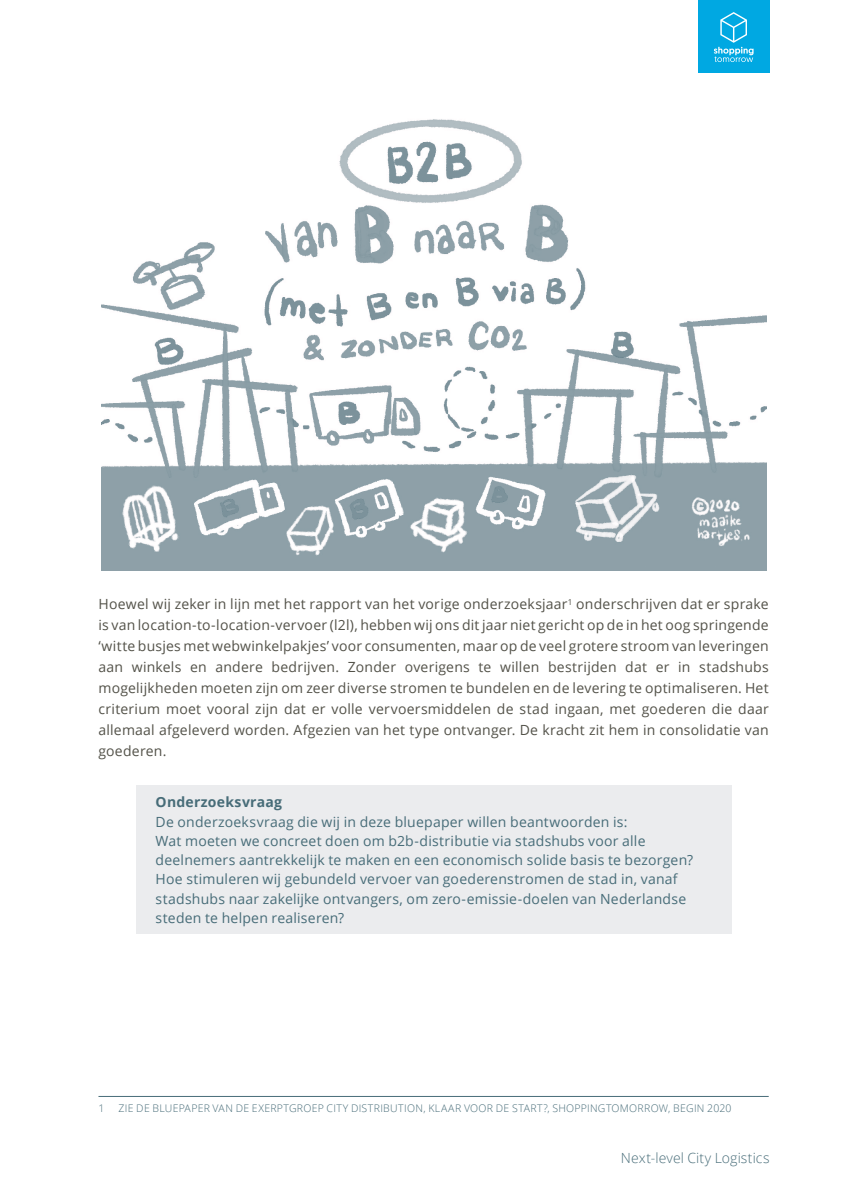
<style>
.page{position:relative;width:844px;height:1191px;background:#fff}
.page>*{position:absolute;margin:0;border:0;box-sizing:border-box;transform-origin:0 0}
._2020_Plat{font:14px/21px "Open Sans";letter-spacing:.015em;color:#535249;text-align:justify}
._2020_Kader_plat{font:14px/19.2px "Open Sans";letter-spacing:.015em;color:#476c78}
.t1{font:300 14px "Open Sans";letter-spacing:.01em;color:#476c78}
._2020_Kader_kopje{font:700 14px "Open Sans";letter-spacing:.02em;color:#476c78}
._2020_Voetnoot{font:300 10.5px "Open Sans";letter-spacing:.025em;color:#476c78}
</style>
<div class="page">
<div style="left:697px;top:0;width:72px;height:72px;background:#00a8e2"></div>
<svg style="left:713px;top:12px;width:40px;height:50px"></svg>
<img style="left:101px;top:119px;width:664px;height:451px">
<div style="left:136px;top:785px;width:595px;height:149px;background:#ebecee"></div>
<hr style="left:98px;top:1096px;width:670px;height:1px;background:#476c78">
<p class="_2020_Plat" style="left:98px;top:593px;width:671px">Hoewel wij zeker in lijn met het rapport van het vorige onderzoeksjaar<sup>1</sup> onderschrijven dat er sprake is van location-to-location-vervoer (l2l), hebben wij ons dit jaar niet gericht op de in het oog springende ‘witte busjes met webwinkelpakjes’ voor consumenten, maar op de veel grotere stroom van leveringen aan winkels en andere bedrijven. Zonder overigens te willen bestrijden dat er in stadshubs mogelijkheden moeten zijn om zeer diverse stromen te bundelen en de levering te optimaliseren. Het criterium moet vooral zijn dat er volle vervoersmiddelen de stad ingaan, met goederen die daar allemaal afgeleverd worden. Afgezien van het type ontvanger. De kracht zit hem in consolidatie van goederen.</p>
<p class="_2020_Kader_kopje" style="left:155px;top:792px;width:128px">Onderzoeksvraag</p>
<p class="_2020_Kader_plat" style="left:155px;top:811px;width:539px">De onderzoeksvraag die wij in deze bluepaper willen beantwoorden is:<br>Wat moeten we concreet doen om b2b-distributie via stadshubs voor alle deelnemers aantrekkelijk te maken en een economisch solide basis te bezorgen?<br>Hoe stimuleren wij gebundeld vervoer van goederenstromen de stad in, vanaf stadshubs naar zakelijke ontvangers, om zero-emissie-doelen van Nederlandse steden te helpen realiseren?</p>
<p class="_2020_Voetnoot" style="left:98px;top:1100px;width:7px">1</p>
<p class="_2020_Voetnoot" style="left:119px;top:1100px;width:614px">ZIE DE BLUEPAPER VAN DE EXERPTGROEP CITY DISTRIBUTION, KLAAR VOOR DE START?, SHOPPINGTOMORROW, BEGIN 2020</p>
<p class="t1" style="left:620px;top:1148px;width:150px">Next-level City Logistics</p>
</div>
